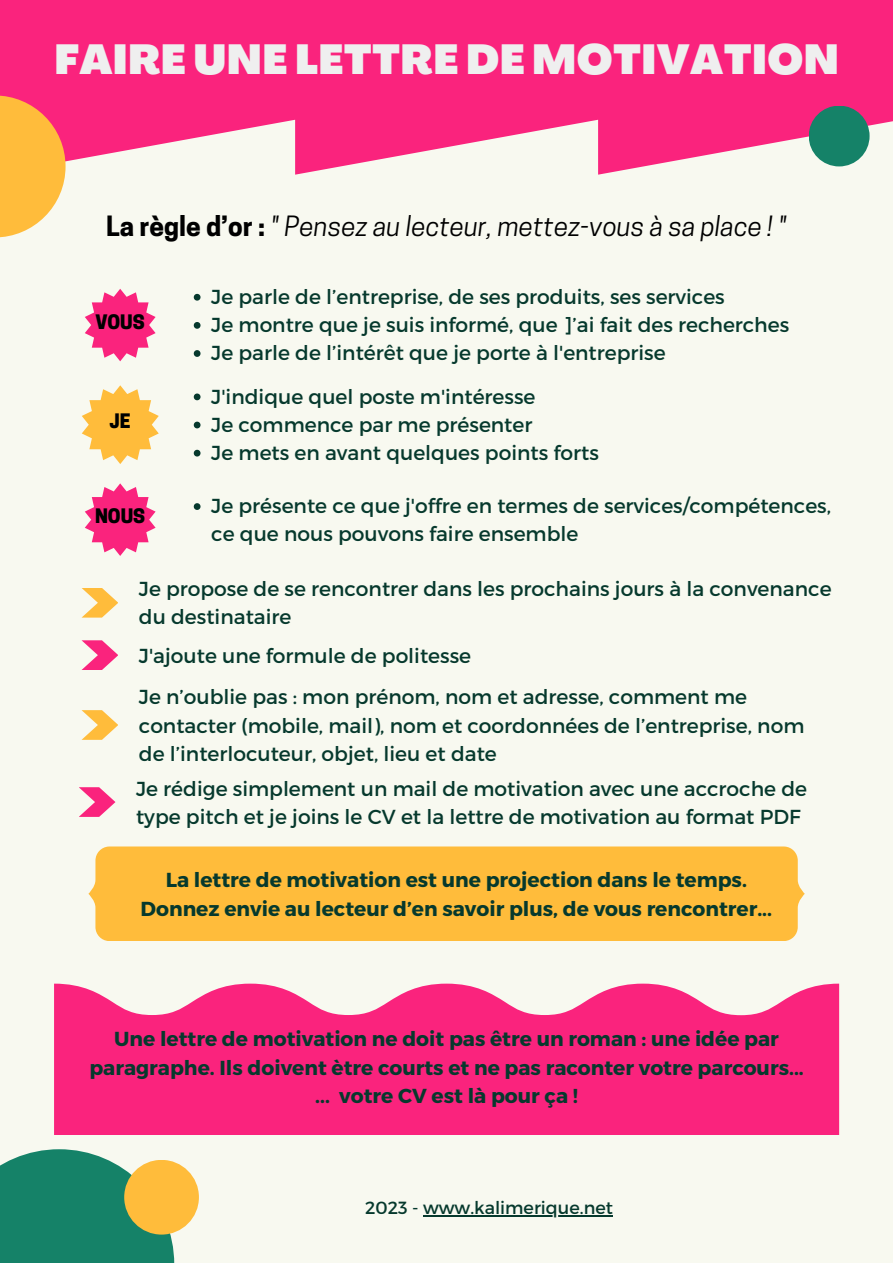
<style>
.page{position:relative;width:893px;height:1263px;background:#f8f9f0}
.page>*{position:absolute;margin:0;border:0;box-sizing:border-box;transform-origin:0 0}
.t1{font:900 41.25px "Agrandir";letter-spacing:.01em;color:#efefef}
.t2{font:italic 26.25px "Cooper Hewitt";color:#000}
.t3{font:20.25px/28.1px "Montserrat";color:#06392d}
.t4{font:700 20.25px/28.1px "Montserrat";color:#06392d;text-align:center}
.t5{font:800 18.75px "Cooper Hewitt";color:#000}
.t6{font:17.62px "Montserrat";color:#06392d}
.s1{font-weight:700;font-style:normal}
</style>
<div class="page">
<svg style="left:0;top:0;width:893px;height:175px;background:#f9438e"></svg>
<div style="left:808px;top:106px;width:61px;height:60px;background:#158268;border-radius:50%"></div>
<svg style="left:0;top:95px;width:66px;height:142px;background:#fdb057"></svg>
<div style="left:0;top:1149px;width:174px;height:114px;background:#158268"></div>
<div style="left:124px;top:1160px;width:75px;height:74px;background:#ffbc3b;border-radius:50%"></div>
<svg style="left:85px;top:289px;width:71px;height:72px"></svg>
<svg style="left:194px;top:294px;width:6px;height:7px"></svg>
<svg style="left:194px;top:322px;width:6px;height:7px"></svg>
<svg style="left:194px;top:350px;width:6px;height:7px"></svg>
<svg style="left:82px;top:385px;width:77px;height:79px"></svg>
<svg style="left:194px;top:393px;width:6px;height:7px"></svg>
<svg style="left:194px;top:422px;width:6px;height:6px"></svg>
<svg style="left:194px;top:450px;width:6px;height:6px"></svg>
<svg style="left:85px;top:483px;width:71px;height:73px"></svg>
<svg style="left:194px;top:503px;width:6px;height:7px"></svg>
<div style="left:88px;top:846px;width:717px;height:95px;background:#ffbc3b"></div>
<svg style="left:54px;top:983px;width:785px;height:152px;background:#f93888"></svg>
<hr style="left:423px;top:1215px;width:190px;height:2px;background:#06392d">
<svg style="left:82px;top:588px;width:36px;height:30px"></svg>
<svg style="left:82px;top:640px;width:36px;height:30px"></svg>
<svg style="left:82px;top:710px;width:36px;height:30px"></svg>
<svg style="left:79px;top:787px;width:36px;height:30px"></svg>
<h1 class="t1" style="left:54px;top:43px;width:786px">FAIRE UNE LETTRE DE MOTIVATION</h1>
<p class="t2" style="left:106px;top:217px;width:682px"><span class="s1">La règle d’or :</span> " Pensez au lecteur, mettez-vous à sa place ! "</p>
<p class="t5" style="left:95px;top:315px;width:51px">VOUS</p>
<p class="t5" style="left:110px;top:414px;width:23px">JE</p>
<p class="t3" style="left:211px;top:282px;width:579px">Je parle de l’entreprise, de ses produits, ses services<br>Je montre que je suis informé, que ]’ai fait des recherches<br>Je parle de l’intérêt que je porte à l'entreprise</p>
<p class="t3" style="left:211px;top:381px;width:389px">J'indique quel poste m'intéresse<br>Je commence par me présenter<br>Je mets en avant quelques points forts</p>
<p class="t5" style="left:95px;top:509px;width:52px">NOUS</p>
<p class="t3" style="left:211px;top:491px;width:621px">Je présente ce que j'offre en termes de services/compétences, ce que nous pouvons faire ensemble</p>
<p class="t3" style="left:139px;top:574px;width:694px">Je propose de se rencontrer dans les prochains jours à la convenance du destinataire</p>
<p class="t3" style="left:139px;top:634px;width:609px;line-height:41.5px">J'ajoute une formule de politesse<br>Je n’oublie pas : mon prénom, nom et adresse, comment me</p>
<p class="t3" style="left:139px;top:710px;width:667px">contacter (mobile, mail), nom et coordonnées de l’entreprise, nom de l’interlocuteur, objet, lieu et date</p>
<p class="t3" style="left:136px;top:773px;width:672px">Je rédige simplement un mail de motivation avec une accroche de type pitch et je joins le CV et la lettre de motivation au format PDF</p>
<p class="t4" style="left:141px;top:865px;width:633px">La lettre de motivation est une projection dans le temps.<br>Donnez envie au lecteur d’en savoir plus, de vous rencontrer...</p>
<p class="t4" style="left:89px;top:1024px;width:716px">Une lettre de motivation ne doit pas être un roman : une idée par paragraphe. Ils doivent ètre courts et ne pas raconter votre parcours... ... votre CV est là pour ça !</p>
<p class="t6" style="left:365px;top:1196px;width:249px">2023 - www.kalimerique.net</p>
</div>
